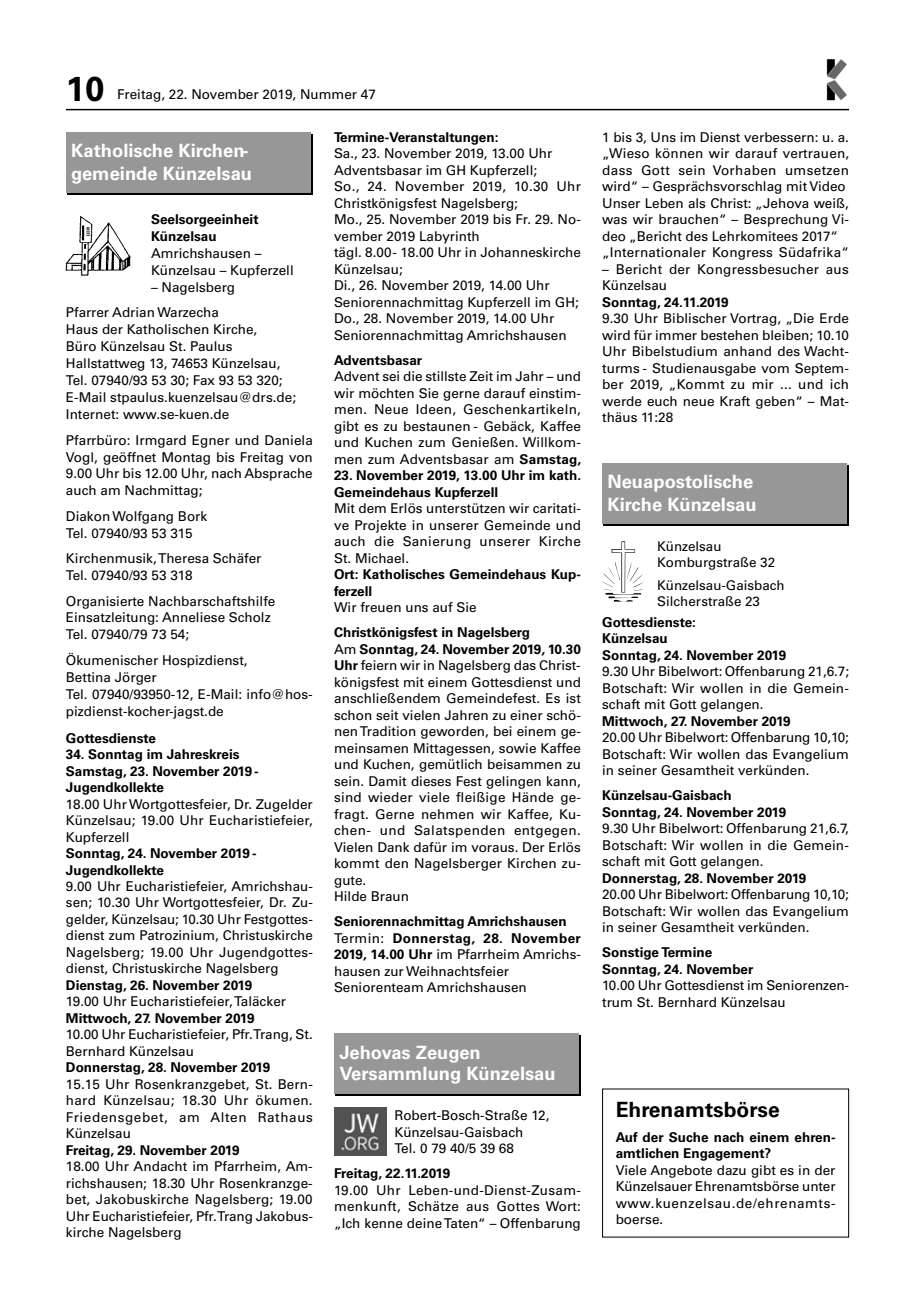
<style>
.page{position:relative;width:915px;height:1297px;background:#fff}
.page>*{position:absolute;margin:0;border:0;box-sizing:border-box;transform-origin:0 0}
.t1{font:700 34.5px "Univers LT Pro 65";color:#000}
.t2{font:700 21px "Univers LT Pro 65";color:#000}
.t3{font:700 18.45px/23px "Univers LT Pro 65";color:#fff}
.t4{font:700 18.45px "Helvetica LT Std";color:#fff}
.t5{font:700 18.3px/21.5px "Univers LT Pro 65";color:#fff}
.t6{font:13.5px/16.5px "Univers LT Pro 55 Roman";color:#000}
.t7{font:700 13.5px/16.5px "Univers LT Pro 65";color:#000}
.t8{font:13.35px/16.5px "Univers LT Pro 55 Roman";color:#000}
.s1{font-family:"Univers LT Pro 65";font-weight:700}
.s2{font-family:"Univers LT Pro 55 Roman";font-weight:400}
</style>
<div class="page">
<hr style="left:66px;top:109px;width:782px;height:1px;background:#000">
<img style="left:826px;top:60px;width:21px;height:40px">
<svg style="left:67px;top:134px;width:246px;height:61px"></svg>
<div style="left:66px;top:132px;width:244px;height:60px;background:#979797"></div>
<img style="left:66px;top:216px;width:64px;height:59px">
<div style="left:335px;top:1035px;width:245px;height:60px;background:#979797"></div>
<div style="left:334px;top:1033px;width:244px;height:60px;background:#979797"></div>
<img style="left:334px;top:1108px;width:52px;height:47px">
<svg style="left:603px;top:465px;width:245px;height:61px"></svg>
<div style="left:602px;top:463px;width:244px;height:61px;background:#979797"></div>
<svg style="left:602px;top:541px;width:42px;height:61px"></svg>
<h1 class="t1" style="left:66px;top:68px;width:40px">10</h1>
<p class="t6" style="left:117px;top:86px;width:260px">Freitag, 22. November 2019, Nummer 47</p>
<h3 class="t3" style="left:71px;top:139px;width:182px">Katholische Kirchen - gemeinde Künzelsau</h3>
<p class="t7" style="left:151px;top:211px;width:109px;line-height:17px">Seelsorgeeinheit<br>Künzelsau</p>
<p class="t6" style="left:151px;top:245px;width:144px;line-height:17px">Amrichshausen –<br>Künzelsau – Kupferzell</p>
<p class="t6" style="left:66px;top:275px;width:171px;line-height:25.3px;text-indent:85px">– Nagelsberg<br>Pfarrer Adrian Warzecha</p>
<p class="t6" style="left:66px;top:321px;width:231px;line-height:17px">Haus der Katholischen Kirche,<br>Büro Künzelsau St. Paulus<br>Hallstattweg 13, 74653 Künzelsau,<br>Tel. 07940/93 53 30; Fax 93 53 320;<br>E-Mail stpaulus.kuenzelsau@drs.de;<br>Internet: www.se-kuen.de</p>
<p class="t6" style="left:66px;top:431px;width:248px;line-height:17px;text-align:justify">Pfarrbüro: Irmgard Egner und Daniela Vogl, geöffnet Montag bis Freitag von 9.00 Uhr bis 12.00 Uhr, nach Absprache auch am Nachmittag;</p>
<p class="t6" style="left:66px;top:508px;width:143px;line-height:17px">Diakon Wolfgang Bork<br>Tel. 07940/93 53 315</p>
<p class="t6" style="left:66px;top:550px;width:197px;line-height:17px">Kirchenmusik, Theresa Schäfer<br>Tel. 07940/93 53 318</p>
<p class="t6" style="left:66px;top:592px;width:211px;line-height:17px">Organisierte Nachbarschaftshilfe<br>Einsatzleitung: Anneliese Scholz<br>Tel. 07940/79 73 54;</p>
<p class="t6" style="left:66px;top:651px;width:248px;line-height:17px">Ökumenischer Hospizdienst,<br>Bettina Jörger<br>Tel. 07940/93950-12, E-Mail: info@hos&shy;pizdienst-kocher-jagst.de</p>
<p class="t7" style="left:66px;top:729px;width:91px">Gottesdienste</p>
<p class="t7" style="left:66px;top:746px;width:194px">34. Sonntag im Jahreskreis<br>Samstag, 23. November 2019 -<br>Jugendkollekte</p>
<p class="t6" style="left:66px;top:795px;width:248px;text-align:justify">18.00 Uhr Wortgottesfeier, Dr. Zugelder Künzelsau; 19.00 Uhr Eucharistiefeier, Kupferzell</p>
<p class="t7" style="left:66px;top:845px;width:192px">Sonntag, 24. November 2019 -<br>Jugendkollekte</p>
<p class="t6" style="left:66px;top:878px;width:248px;text-align:justify">9.00 Uhr Eucharistiefeier, Amrichshau&shy;sen; 10.30 Uhr Wortgottesfeier, Dr. Zu&shy;gelder, Künzelsau; 10.30 Uhr Festgottes&shy;dienst zum Patrozinium, Christuskirche Nagelsberg; 19.00 Uhr Jugendgottes&shy;dienst, Christuskirche Nagelsberg</p>
<p class="t7" style="left:66px;top:977px;width:188px">Dienstag, 26. November 2019</p>
<p class="t6" style="left:66px;top:993px;width:221px">19.00 Uhr Eucharistiefeier, Taläcker</p>
<p class="t7" style="left:66px;top:1010px;width:190px">Mittwoch, 27. November 2019</p>
<p class="t6" style="left:66px;top:1026px;width:248px">10.00 Uhr Eucharistiefeier, Pfr. Trang, St.<br>Bernhard Künzelsau</p>
<p class="t7" style="left:66px;top:1059px;width:206px">Donnerstag, 28. November 2019</p>
<p class="t6" style="left:66px;top:1076px;width:248px;text-align:justify">15.15 Uhr Rosenkranzgebet, St. Bern&shy;hard Künzelsau; 18.30 Uhr ökumen.<br>Friedensgebet, am Alten Rathaus Künzelsau</p>
<p class="t7" style="left:66px;top:1142px;width:175px">Freitag, 29. November 2019</p>
<p class="t6" style="left:66px;top:1158px;width:248px;text-align:justify">18.00 Uhr Andacht im Pfarrheim, Am&shy;richshausen; 18.30 Uhr Rosenkranzge&shy;bet, Jakobuskirche Nagelsberg; 19.00<br>Uhr Eucharistiefeier, Pfr. Trang Jakobus&shy;kirche Nagelsberg</p>
<p class="t7" style="left:334px;top:129px;width:166px">Termine-Veranstaltungen:</p>
<p class="t6" style="left:334px;top:145px;width:248px">Sa., 23. November 2019, 13.00 Uhr<br>Adventsbasar im GH Kupferzell;<br>So., 24. November 2019, 10.30 Uhr<br>Christkönigsfest Nagelsberg;<br>Mo., 25. November 2019 bis Fr. 29. No&shy;vember 2019 Labyrinth<br>tägl. 8.00 - 18.00 Uhr in Johanneskirche<br>Künzelsau;<br>Di., 26. November 2019, 14.00 Uhr<br>Seniorennachmittag Kupferzell im GH;<br>Do., 28. November 2019, 14.00 Uhr<br>Seniorennachmittag Amrichshausen</p>
<p class="t7" style="left:334px;top:352px;width:89px">Adventsbasar</p>
<p class="t6" style="left:334px;top:368px;width:248px;text-align:justify">Advent sei die stillste Zeit im Jahr – und wir möchten Sie gerne darauf einstim&shy;men. Neue Ideen, Geschenkartikeln, gibt es zu bestaunen - Gebäck, Kaffee und Kuchen zum Genießen. Willkom&shy;men zum Adventsbasar am <span class="s1">Samstag,</span></p>
<p class="t7" style="left:334px;top:467px;width:248px">23. November 2019, 13.00 Uhr im kath.<br>Gemeindehaus Kupferzell</p>
<p class="t6" style="left:334px;top:500px;width:248px;text-align:justify">Mit dem Erlös unterstützen wir caritati&shy;ve Projekte in unserer Gemeinde und auch die Sanierung unserer Kirche St. Michael.</p>
<p class="t7" style="left:334px;top:566px;width:248px">Ort: Katholisches Gemeindehaus Kup&shy;ferzell</p>
<p class="t6" style="left:334px;top:599px;width:144px">Wir freuen uns auf Sie</p>
<p class="t7" style="left:334px;top:624px;width:248px">Christkönigsfest in Nagelsberg<br><span class="s2">Am</span> Sonntag, 24. November 2019, 10.30</p>
<p class="t6" style="left:334px;top:657px;width:248px"><span class="s1">Uhr</span> feiern wir in Nagelsberg das Christ&shy;königsfest mit einem Gottesdienst und anschließendem Gemeindefest. Es ist schon seit vielen Jahren zu einer schö&shy;nen Tradition geworden, bei einem ge&shy;meinsamen Mittagessen, sowie Kaffee und Kuchen, gemütlich beisammen zu sein. Damit dieses Fest gelingen kann, sind wieder viele fleißige Hände ge&shy;fragt. Gerne nehmen wir Kaffee, Ku&shy;chen- und Salatspenden entgegen.<br>Vielen Dank dafür im voraus. Der Erlös kommt den Nagelsberger Kirchen zu&shy;gute.<br>Hilde Braun</p>
<p class="t7" style="left:334px;top:913px;width:248px">Seniorennachmittag Amrichshausen<br><span class="s2">Termin:</span> Donnerstag, 28. November</p>
<p class="t6" style="left:334px;top:946px;width:248px"><span class="s1">2019, 14.00 Uhr</span> im Pfarrheim Amrichs&shy;hausen zur Weihnachtsfeier<br>Seniorenteam Amrichshausen</p>
<h3 class="t5" style="left:339px;top:1041px;width:217px">Jehovas Zeugen<br>Versammlung Künzelsau</h3>
<p class="t6" style="left:394px;top:1107px;width:156px">Robert-Bosch-Straße 12,<br>Künzelsau-Gaisbach<br>Tel. 0 79 40/5 39 68</p>
<p class="t7" style="left:334px;top:1165px;width:118px">Freitag, 22.11.2019</p>
<p class="t6" style="left:334px;top:1182px;width:248px;text-align:justify">19.00 Uhr Leben-und-Dienst-Zusam&shy;menkunft, Schätze aus Gottes Wort: „Ich kenne deine Taten“ – Offenbarung</p>
<p class="t6" style="left:602px;top:129px;width:248px">1 bis 3, Uns im Dienst verbessern: u. a. „Wieso können wir darauf vertrauen, dass Gott sein Vorhaben umsetzen wird“ – Gesprächsvorschlag mit Video Unser Leben als Christ: „Jehova weiß, was wir brauchen“ – Besprechung Vi&shy;deo „Bericht des Lehrkomitees 2017“ „Internationaler Kongress Südafrika“</p>
<p class="t6" style="left:602px;top:261px;width:248px">– Bericht der Kongressbesucher aus<br>Künzelsau</p>
<p class="t7" style="left:602px;top:294px;width:128px">Sonntag, 24.11.2019</p>
<p class="t6" style="left:602px;top:310px;width:248px;text-align:justify">9.30 Uhr Biblischer Vortrag, „Die Erde wird für immer bestehen bleiben; 10.10<br>Uhr Bibelstudium anhand des Wacht&shy;turms - Studienausgabe vom Septem&shy;ber 2019, „Kommt zu mir ... und ich werde euch neue Kraft geben“ – Mat&shy;thäus 11:28</p>
<h3 class="t3" style="left:607px;top:470px;width:151px">Neuapostolische<br>Kirche Künzelsau</h3>
<p class="t8" style="left:657px;top:538px;width:119px">Künzelsau<br>Komburgstraße 32</p>
<p class="t8" style="left:657px;top:577px;width:129px">Künzelsau-Gaisbach<br>Silcherstraße 23</p>
<p class="t7" style="left:602px;top:614px;width:185px">Gottesdienste:<br>Künzelsau<br>Sonntag, 24. November 2019</p>
<p class="t6" style="left:602px;top:663px;width:248px;text-align:justify">9.30 Uhr Bibelwort: Offenbarung 21,6.7; Botschaft: Wir wollen in die Gemein&shy;schaft mit Gott gelangen.</p>
<p class="t7" style="left:602px;top:713px;width:190px">Mittwoch, 27. November 2019</p>
<p class="t6" style="left:602px;top:729px;width:248px;text-align:justify">20.00 Uhr Bibelwort: Offenbarung 10,10; Botschaft: Wir wollen das Evangelium in seiner Gesamtheit verkünden.</p>
<p class="t7" style="left:602px;top:787px;width:185px">Künzelsau-Gaisbach<br>Sonntag, 24. November 2019</p>
<p class="t6" style="left:602px;top:820px;width:248px;text-align:justify">9.30 Uhr Bibelwort: Offenbarung 21,6.7, Botschaft: Wir wollen in die Gemein&shy;schaft mit Gott gelangen.</p>
<p class="t7" style="left:602px;top:870px;width:206px">Donnerstag, 28. November 2019</p>
<p class="t6" style="left:602px;top:886px;width:248px;text-align:justify">20.00 Uhr Bibelwort: Offenbarung 10,10; Botschaft: Wir wollen das Evangelium in seiner Gesamtheit verkünden.</p>
<p class="t7" style="left:602px;top:944px;width:153px">Sonstige Termine<br>Sonntag, 24. November</p>
<p class="t6" style="left:602px;top:977px;width:248px">10.00 Uhr Gottesdienst im Seniorenzen&shy;trum St. Bernhard Künzelsau</p>
<h3 class="t4" style="left:609px;top:483px;width:42px">5,5,9</h3>
<h2 class="t2" style="left:615px;top:1097px;width:165px">Ehrenamtsbörse</h2>
<p class="t7" style="left:615px;top:1129px;width:221px">Auf der Suche nach einem ehren&shy;amtlichen Engagement?</p>
<p class="t6" style="left:615px;top:1162px;width:221px;text-align:justify">Viele Angebote dazu gibt es in der Künzelsauer Ehrenamtsbörse unter www.kuenzelsau.de/ehrenamts&shy;boerse.</p>
</div>
